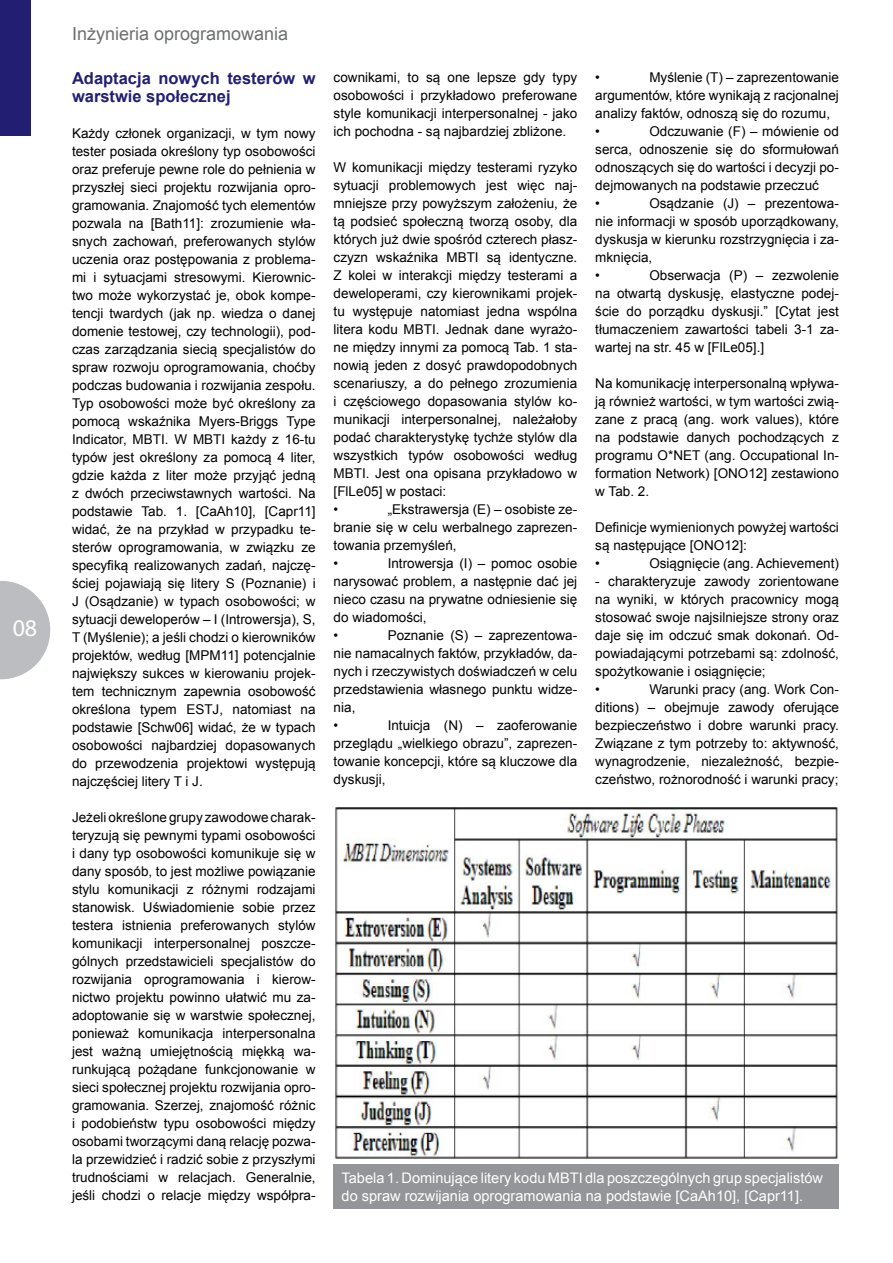
<style>
.page{position:relative;width:893px;height:1263px;background:#fff}
.page>*{position:absolute;margin:0;border:0;box-sizing:border-box;transform-origin:0 0}
.t1{font:24px "Myriad Pro";color:#fff}
.t2{font:18px "Arial";color:#6d6f71}
.t3{font:700 16.5px/18px "Arial";color:#221f72}
.t4{font:14.55px/18px "Arial";color:#fff}
.t5{font:13.5px/18px "Arial";color:#000}
</style>
<div class="page">
<svg style="left:0;top:581px;width:50px;height:98px"></svg>
<div style="left:0;top:0;width:31px;height:136px;background:#221f72"></div>
<div style="left:334px;top:1164px;width:505px;height:45px;background:#939598"></div>
<img style="left:335px;top:807px;width:503px;height:352px">
<h1 class="t1" style="left:13px;top:613px;width:26px">08</h1>
<h2 class="t2" style="left:72px;top:22px;width:218px">Inżynieria oprogramowania</h2>
<p class="t3" style="left:72px;top:70px;width:245px">Adaptacja nowych testerów w warstwie społecznej</p>
<p class="t5" style="left:72px;top:124px;width:245px;text-align:justify">Każdy członek organizacji, w tym nowy tester posiada określony typ osobowości oraz preferuje pewne role do pełnienia w przyszłej sieci projektu rozwijania opro&shy;gramowania. Znajomość tych elementów pozwala na [Bath11]: zrozumienie wła&shy;snych zachowań, preferowanych stylów uczenia oraz postępowania z problema&shy;mi i sytuacjami stresowymi. Kierownic&shy;two może wykorzystać je, obok kompe&shy;tencji twardych (jak np. wiedza o danej domenie testowej, czy technologii), pod&shy;czas zarządzania siecią specjalistów do spraw rozwoju oprogramowania, choćby podczas budowania i rozwijania zespołu.<br>Typ osobowości może być określony za pomocą wskaźnika Myers-Briggs Type Indicator, MBTI. W MBTI każdy z 16-tu typów jest określony za pomocą 4 liter, gdzie każda z liter może przyjąć jedną z dwóch przeciwstawnych wartości. Na podstawie Tab. 1. [CaAh10], [Capr11] widać, że na przykład w przypadku te&shy;sterów oprogramowania, w związku ze specyfiką realizowanych zadań, najczę&shy;ściej pojawiają się litery S (Poznanie) i J (Osądzanie) w typach osobowości; w sytuacji deweloperów – I (Introwersja), S, T (Myślenie); a jeśli chodzi o kierowników projektów, według [MPM11] potencjalnie największy sukces w kierowaniu projek&shy;tem technicznym zapewnia osobowość określona typem ESTJ, natomiast na podstawie [Schw06] widać, że w typach osobowości najbardziej dopasowanych do przewodzenia projektowi występują najczęściej litery T i J.</p>
<p class="t5" style="left:72px;top:808px;width:245px;text-align:justify">Jeżeli określone grupy zawodowe charak&shy;teryzują się pewnymi typami osobowości i dany typ osobowości komunikuje się w dany sposób, to jest możliwe powiązanie stylu komunikacji z różnymi rodzajami stanowisk. Uświadomienie sobie przez testera istnienia preferowanych stylów komunikacji interpersonalnej poszcze&shy;gólnych przedstawicieli specjalistów do rozwijania oprogramowania i kierow&shy;nictwo projektu powinno ułatwić mu za&shy;adoptowanie się w warstwie społecznej, ponieważ komunikacja interpersonalna jest ważną umiejętnością miękką wa&shy;runkującą pożądane funkcjonowanie w sieci społecznej projektu rozwijania opro&shy;gramowania. Szerzej, znajomość różnic i podobieństw typu osobowości między osobami tworzącymi daną relację pozwa&shy;la przewidzieć i radzić sobie z przyszłymi trudnościami w relacjach. Generalnie, jeśli chodzi o relacje między współpra-</p>
<p class="t5" style="left:334px;top:68px;width:245px;text-align:justify">cownikami, to są one lepsze gdy typy osobowości i przykładowo preferowane style komunikacji interpersonalnej - jako ich pochodna - są najbardziej zbliżone.</p>
<p class="t5" style="left:334px;top:158px;width:245px">W komunikacji między testerami ryzyko sytuacji problemowych jest więc naj&shy;mniejsze przy powyższym założeniu, że tą podsieć społeczną tworzą osoby, dla których już dwie spośród czterech płasz&shy;czyzn wskaźnika MBTI są identyczne.<br>Z kolei w interakcji między testerami a deweloperami, czy kierownikami projek&shy;tu występuje natomiast jedna wspólna litera kodu MBTI. Jednak dane wyrażo&shy;ne między innymi za pomocą Tab. 1 sta&shy;nowią jeden z dosyć prawdopodobnych scenariuszy, a do pełnego zrozumienia i częściowego dopasowania stylów ko&shy;munikacji interpersonalnej, należałoby podać charakterystykę tychże stylów dla wszystkich typów osobowości według MBTI. Jest ona opisana przykładowo w [FlLe05] w postaci:<br>•</p>
<p class="t5" style="left:334px;top:500px;width:245px;text-indent:54px">„Ekstrawersja (E) – osobiste ze&shy;branie się w celu werbalnego zaprezen&shy;towania przemyśleń,<br>•</p>
<p class="t5" style="left:334px;top:554px;width:245px;text-indent:54px">Introwersja (I) – pomoc osobie narysować problem, a następnie dać jej nieco czasu na prywatne odniesienie się do wiadomości,<br>•</p>
<p class="t5" style="left:334px;top:626px;width:245px;text-indent:54px">Poznanie (S) – zaprezentowa&shy;nie namacalnych faktów, przykładów, da&shy;nych i rzeczywistych doświadczeń w celu przedstawienia własnego punktu widze&shy;nia,<br>•</p>
<p class="t5" style="left:334px;top:716px;width:245px;text-align:justify;text-indent:54px">Intuicja (N) – zaoferowanie przeglądu „wielkiego obrazu”, zaprezen&shy;towanie koncepcji, które są kluczowe dla dyskusji,</p>
<p class="t5" style="left:595px;top:68px;width:245px;text-indent:54px">Myślenie (T) – zaprezentowanie argumentów, które wynikają z racjonalnej analizy faktów, odnoszą się do rozumu,<br>•</p>
<p class="t5" style="left:595px;top:68px;width:6px">•</p>
<p class="t5" style="left:595px;top:122px;width:245px;text-indent:54px">Odczuwanie (F) – mówienie od serca, odnoszenie się do sformułowań odnoszących się do wartości i decyzji po&shy;dejmowanych na podstawie przeczuć<br>•</p>
<p class="t5" style="left:595px;top:194px;width:245px;text-indent:54px">Osądzanie (J) – prezentowa&shy;nie informacji w sposób uporządkowany, dyskusja w kierunku rozstrzygnięcia i za&shy;mknięcia,<br>•</p>
<p class="t5" style="left:595px;top:266px;width:245px;text-align:justify;text-indent:54px">Obserwacja (P) – zezwolenie na otwartą dyskusję, elastyczne podej&shy;ście do porządku dyskusji.” [Cytat jest tłumaczeniem zawartości tabeli 3-1 za&shy;wartej na str. 45 w [FlLe05].]</p>
<p class="t5" style="left:595px;top:374px;width:245px;text-align:justify">Na komunikację interpersonalną wpływa&shy;ją również wartości, w tym wartości zwią&shy;zane z pracą (ang. work values), które na podstawie danych pochodzących z programu O*NET (ang. Occupational In&shy;formation Network) [ONO12] zestawiono w Tab. 2.</p>
<p class="t5" style="left:595px;top:518px;width:245px">Definicje wymienionych powyżej wartości są następujące [ONO12]:<br>•</p>
<p class="t5" style="left:649px;top:554px;width:191px">Osiągnięcie (ang. Achievement)</p>
<p class="t5" style="left:595px;top:572px;width:245px">- charakteryzuje zawody zorientowane na wyniki, w których pracownicy mogą stosować swoje najsilniejsze strony oraz daje się im odczuć smak dokonań. Od&shy;powiadającymi potrzebami są: zdolność, spożytkowanie i osiągnięcie;<br>•</p>
<p class="t5" style="left:595px;top:680px;width:245px;text-align:justify;text-indent:54px">Warunki pracy (ang. Work Con&shy;ditions) – obejmuje zawody oferujące bezpieczeństwo i dobre warunki pracy.<br>Związane z tym potrzeby to: aktywność, wynagrodzenie, niezależność, bezpie&shy;czeństwo, rożnorodność i warunki pracy;</p>
<p class="t4" style="left:342px;top:1169px;width:483px">Tabela 1. Dominujące litery kodu MBTI dla poszczególnych grup specjalistów do spraw rozwijania oprogramowania na podstawie [CaAh10], [Capr11].</p>
</div>
